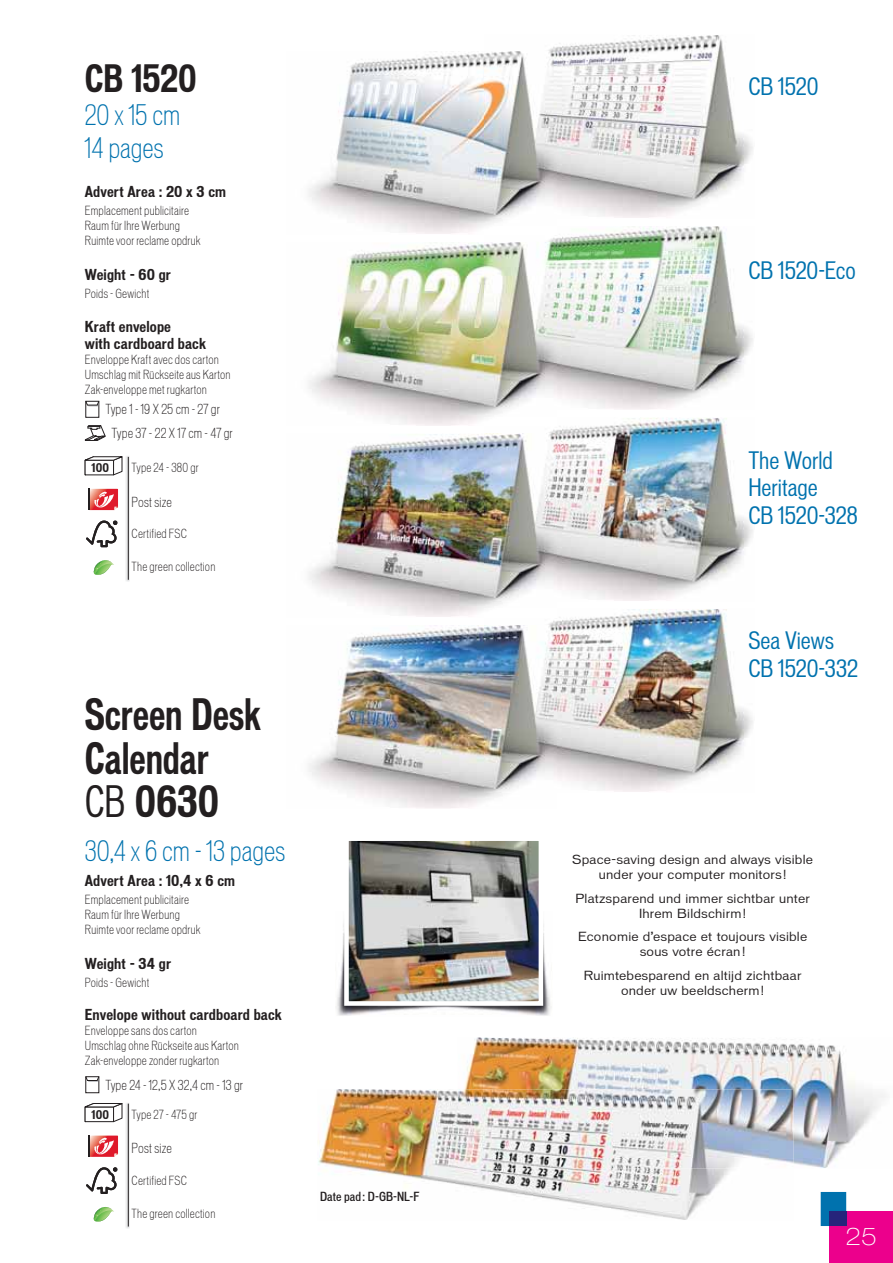
<style>
.page{position:relative;width:893px;height:1263px;background:#fff}
.page>*{position:absolute;margin:0;border:0;box-sizing:border-box;transform-origin:0 0}
.t1{font:700 condensed 41.25px/43.5px "Vonnes";letter-spacing:-.005em;color:#231f20;scale:.84 1}
.t2{font:700 condensed 36px "Vonnes";letter-spacing:-.01em;color:#231f20;scale:.9 1}
.t3{font:300 condensed 27px/32.5px "Vonnes";color:#0072ae}
.t4{font:100 expanded 24px "Helvetica Neue LT Std";color:#fff}
.t5{font:condensed 22.95px/27.6px "Vonnes";color:#0072ae}
.t6{font:14.4px/17.4px "Vonnes TT Bold Cond";letter-spacing:.01em;color:#231f20}
.t7{font:300 condensed 13.2px/23.4px "Vonnes";letter-spacing:.015em;color:#231f20}
.t8{font:300 condensed 12px/15px "Vonnes";letter-spacing:.015em;color:#231f20}
.t9{font:12px/15px "Vonnes TT Book";letter-spacing:.02em;color:#231f20;text-align:center}
.t10{font:500 condensed 12px "Vonnes";color:#231f20}
.t11{font:700 condensed 11.55px "Vonnes";letter-spacing:.015em;color:#231f20}
.s1{font-weight:400}
</style>
<div class="page">
<div style="left:829px;top:1212px;width:64px;height:51px;background:#ec008c"></div>
<svg style="left:821px;top:1192px;width:25px;height:34px"></svg>
<div style="left:829px;top:1212px;width:17px;height:14px;background:#26247b"></div>
<svg style="left:85px;top:401px;width:14px;height:5px"></svg>
<svg style="left:85px;top:425px;width:21px;height:16px"></svg>
<svg style="left:84px;top:456px;width:39px;height:20px"></svg>
<svg style="left:89px;top:489px;width:29px;height:21px"></svg>
<img style="left:91px;top:491px;width:23px;height:17px">
<svg style="left:86px;top:520px;width:31px;height:27px"></svg>
<svg style="left:93px;top:560px;width:21px;height:15px"></svg>
<img style="left:126px;top:456px;width:4px;height:126px">
<hr style="left:128px;top:457px;width:1px;height:123px;background:#231f20">
<img style="left:548px;top:35px;width:205px;height:183px">
<img style="left:548px;top:226px;width:205px;height:184px">
<img style="left:485px;top:418px;width:268px;height:183px">
<img style="left:548px;top:609px;width:205px;height:183px">
<img style="left:309px;top:51px;width:193px;height:183px">
<img style="left:485px;top:51px;width:72px;height:167px">
<img style="left:485px;top:226px;width:72px;height:8px">
<img style="left:309px;top:243px;width:193px;height:183px">
<img style="left:485px;top:242px;width:72px;height:168px">
<img style="left:485px;top:418px;width:72px;height:8px">
<img style="left:309px;top:434px;width:193px;height:183px">
<svg style="left:425px;top:499px;width:4px;height:3px"></svg>
<img style="left:485px;top:434px;width:72px;height:167px">
<img style="left:485px;top:609px;width:72px;height:8px">
<img style="left:309px;top:625px;width:193px;height:183px">
<img style="left:485px;top:625px;width:72px;height:167px">
<div style="left:86px;top:1076px;width:13px;height:17px;border:1px solid #231f20"></div>
<svg style="left:85px;top:1076px;width:14px;height:6px"></svg>
<svg style="left:84px;top:1103px;width:39px;height:19px"></svg>
<svg style="left:89px;top:1135px;width:29px;height:22px"></svg>
<img style="left:91px;top:1138px;width:23px;height:16px">
<svg style="left:86px;top:1167px;width:31px;height:27px"></svg>
<svg style="left:93px;top:1207px;width:21px;height:15px"></svg>
<img style="left:126px;top:1103px;width:4px;height:125px">
<hr style="left:128px;top:1103px;width:1px;height:123px;background:#231f20">
<img style="left:464px;top:1038px;width:422px;height:130px">
<img style="left:318px;top:1089px;width:413px;height:131px">
<img style="left:458px;top:1089px;width:335px;height:79px">
<img style="left:336px;top:923px;width:84px;height:93px">
<img style="left:468px;top:924px;width:84px;height:92px">
<img style="left:420px;top:1006px;width:48px;height:4px">
<img style="left:350px;top:842px;width:187px;height:158px">
<div style="left:344px;top:836px;width:199px;height:170px;border:5px solid #fff"></div>
<h2 class="t2" style="left:85px;top:62px;width:126px">CB 1520</h2>
<h3 class="t3" style="left:85px;top:101px;width:97px">20 x 15 cm<br>14 pages</h3>
<p class="t6" style="left:85px;top:184px;width:143px">Advert Area : 20 x 3 cm</p>
<p class="t8" style="left:85px;top:204px;width:117px">Emplacement publicitaire<br>Raum für Ihre Werbung<br>Ruimte voor reclame opdruk</p>
<p class="t6" style="left:85px;top:267px;width:88px">Weight - 60 gr</p>
<p class="t8" style="left:85px;top:287px;width:66px">Poids - Gewicht</p>
<p class="t6" style="left:85px;top:319px;width:123px">Kraft envelope<br>with cardboard back</p>
<p class="t8" style="left:85px;top:353px;width:147px">Enveloppe Kraft avec dos carton<br>Umschlag mit Rückseite aus Karton<br>Zak-enveloppe met rugkarton</p>
<p class="t7" style="left:111px;top:398px;width:123px;text-indent:-6px">Type 1 - 19 X 25 cm - 27 gr<br>Type 37 - 22 X 17 cm - 47 gr</p>
<p class="t11" style="left:92px;top:462px;width:19px">100</p>
<p class="t8" style="left:132px;top:461px;width:68px">Type 24 - 380 gr</p>
<p class="t7" style="left:132px;top:491px;width:42px">Post size</p>
<p class="t8" style="left:132px;top:527px;width:57px">Certified FSC</p>
<p class="t8" style="left:132px;top:560px;width:85px">The green collection</p>
<h1 class="t1" style="left:85px;top:696px;width:211px">Screen Desk<br>Calendar<br><span class="s1">CB</span> 0630</h1>
<h3 class="t3" style="left:85px;top:836px;width:202px">30,4 x 6 cm - 13 pages</h3>
<p class="t6" style="left:85px;top:872px;width:152px">Advert Area : 10,4 x 6 cm</p>
<p class="t8" style="left:85px;top:893px;width:117px">Emplacement publicitaire<br>Raum für Ihre Werbung<br>Ruimte voor reclame opdruk</p>
<p class="t6" style="left:85px;top:956px;width:88px">Weight - 34 gr</p>
<p class="t8" style="left:85px;top:975px;width:66px">Poids - Gewicht</p>
<p class="t6" style="left:85px;top:1007px;width:198px">Envelope without cardboard back</p>
<p class="t8" style="left:85px;top:1024px;width:156px">Enveloppe sans dos carton<br>Umschlag ohne Rückseite aus Karton<br>Zak-enveloppe zonder rugkarton</p>
<p class="t7" style="left:105px;top:1074px;width:139px">Type 24 - 12,5 X 32,4 cm - 13 gr</p>
<p class="t11" style="left:92px;top:1109px;width:19px">100</p>
<p class="t8" style="left:132px;top:1107px;width:67px">Type 27 - 475 gr</p>
<p class="t7" style="left:132px;top:1138px;width:42px">Post size</p>
<p class="t8" style="left:132px;top:1174px;width:57px">Certified FSC</p>
<p class="t8" style="left:132px;top:1207px;width:85px">The green collection</p>
<p class="t10" style="left:320px;top:1191px;width:101px">Date pad : D-GB-NL-F</p>
<h3 class="t5" style="left:748px;top:74px;width:72px">CB 1520</h3>
<h3 class="t5" style="left:748px;top:259px;width:109px">CB 1520-Eco</h3>
<h3 class="t5" style="left:748px;top:448px;width:111px">The World<br>Heritage<br>CB 1520-328</h3>
<h3 class="t5" style="left:748px;top:628px;width:111px">Sea Views<br>CB 1520-332</h3>
<p class="t9" style="left:572px;top:853px;width:242px">Space-saving design and always visible under your computer monitors !</p>
<p class="t9" style="left:575px;top:892px;width:236px">Platzsparend und immer sichtbar unter<br>Ihrem Bildschirm !</p>
<p class="t9" style="left:578px;top:930px;width:231px">Economie d’espace et toujours visible sous votre écran !</p>
<p class="t9" style="left:584px;top:969px;width:219px">Ruimtebesparend en altijd zichtbaar onder uw beeldscherm !</p>
<h3 class="t4" style="left:845px;top:1223px;width:33px">25</h3>
</div>
